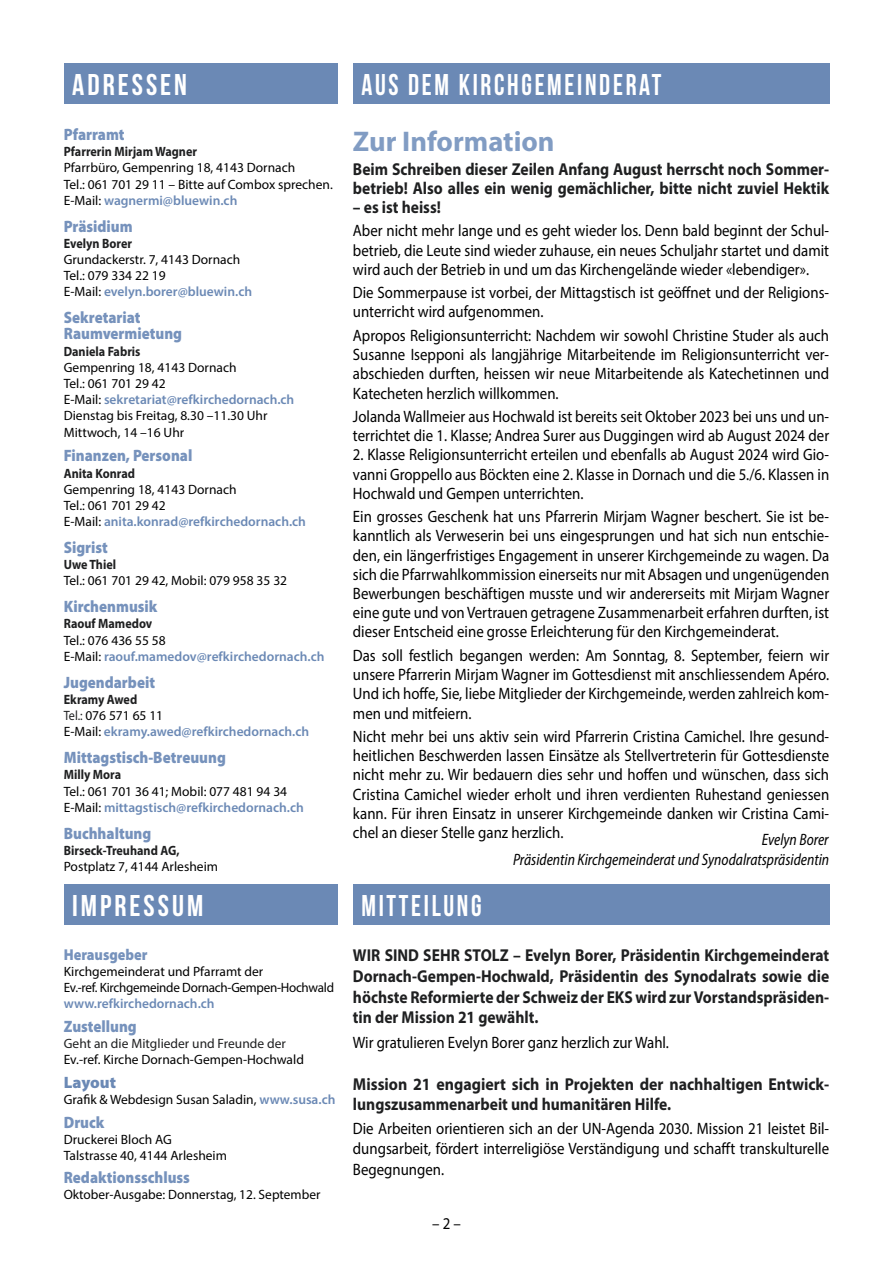
<style>
.page{position:relative;width:893px;height:1263px;background:#fff}
.page>*{position:absolute;margin:0;border:0;box-sizing:border-box;transform-origin:0 0}
.t1{font:30px "Bebas Neue";letter-spacing:.1em;color:#fff;scale:.9 1}
.t2{font:30px "Bebas Neue";letter-spacing:.1em;color:#fff}
.t3{font:700 28.5px "Myriad Pro";color:#819cc3}
.t4{font:700 17.25px/20.7px "Myriad Pro";color:#1f2021;scale:.9 1}
.t5{font:700 17.25px/20.7px "Myriad Pro";color:#1f2021;scale:.92 1}
.t6{font:16.5px/19.2px "Myriad Pro";color:#000;text-align:justify;scale:.9 1}
.t7{font:900 16.5px/16.2px "Myriad Pro";color:#7692bc;scale:.9 1}
.t8{font:italic semi-condensed 16.5px/19.2px "Myriad Pro";color:#000;text-align:right;scale:.9 1}
.t9{font:900 16.5px "Myriad Pro";color:#6b89b5}
.t10{font:900 15.75px "Myriad Pro";color:#7692bc;scale:.9 1}
.t11{font:13.5px/16.2px "Myriad Pro";color:#000}
.t12{font:600 13.5px/16.2px "Myriad Pro";color:#6b89b5}
.t13{font:700 13.5px "Myriad Pro";color:#1f2021;scale:.9 1}
.t14{font:13.5px "Myriad Pro";color:#1f2021}
.s1{font-weight:600;color:#6b89b5}
.s2{font-weight:400;color:#000}
.s3{font-weight:700;color:#1f2021}
.s4{font-weight:400;color:#1f2021}
</style>
<div class="page">
<div style="left:64px;top:64px;width:273px;height:40px;background:#6b89b5"></div>
<div style="left:64px;top:884px;width:273px;height:41px;background:#6b89b5"></div>
<div style="left:353px;top:64px;width:476px;height:40px;background:#6b89b5"></div>
<div style="left:353px;top:884px;width:476px;height:41px;background:#6b89b5"></div>
<h1 class="t2" style="left:72px;top:68px;width:116px">ADRESSEN</h1>
<p class="t7" style="left:64px;top:126px;width:69px">Pfarramt</p>
<p class="t13" style="left:64px;top:143px;width:150px">Pfarrerin Mirjam Wagner</p>
<p class="t11" style="left:64px;top:159px;width:271px">Pfarrbüro, Gempenring 18, 4143 Dornach<br>Tel.: 061 701 29 11 – Bitte auf Combox sprechen.<br>E-Mail: <span class="s1">wagnermi@bluewin.ch</span></p>
<p class="t7" style="left:64px;top:217px;width:78px">Präsidium</p>
<p class="t13" style="left:64px;top:234px;width:77px">Evelyn Borer</p>
<p class="t11" style="left:64px;top:251px;width:190px">Grundackerstr. 7, 4143 Dornach<br>Tel.: 079 334 22 19<br>E-Mail: <span class="s1">evelyn.borer@bluewin.ch</span></p>
<p class="t7" style="left:64px;top:309px;width:133px">Sekretariat<br>Raumvermietung</p>
<p class="t13" style="left:64px;top:342px;width:87px">Daniela Fabris</p>
<p class="t11" style="left:64px;top:359px;width:232px">Gempenring 18, 4143 Dornach<br>Tel.: 061 701 29 42<br>E-Mail: <span class="s1">sekretariat@refkirchedornach.ch<br></span>Dienstag bis Freitag, 8.30 –11.30 Uhr<br>Mittwoch, 14 –16 Uhr</p>
<p class="t7" style="left:64px;top:447px;width:144px">Finanzen, Personal</p>
<p class="t13" style="left:64px;top:464px;width:81px">Anita Konrad</p>
<p class="t11" style="left:64px;top:481px;width:244px">Gempenring 18, 4143 Dornach<br>Tel.: 061 701 29 42<br>E-Mail: <span class="s1">anita.konrad@refkirchedornach.ch</span></p>
<p class="t7" style="left:64px;top:539px;width:51px">Sigrist</p>
<p class="t13" style="left:64px;top:556px;width:60px">Uwe Thiel</p>
<p class="t11" style="left:64px;top:572px;width:225px">Tel.: 061 701 29 42, Mobil: 079 958 35 32</p>
<p class="t7" style="left:64px;top:598px;width:106px">Kirchenmusik</p>
<p class="t13" style="left:64px;top:615px;width:100px">Raouf Mamedov</p>
<p class="t12" style="left:64px;top:632px;width:262px"><span class="s2">Tel.: 076 436 55 58<br>E-Mail:</span> raouf.mamedov@refkirchedornach.ch</p>
<p class="t7" style="left:64px;top:673px;width:103px">Jugendarbeit</p>
<p class="t12" style="left:64px;top:691px;width:247px"><span class="s3">Ekramy Awed<br></span><span class="s4">Tel.:</span> <span class="s2">076 571 65 11<br>E-Mail:</span> ekramy.awed@refkirchedornach.ch</p>
<p class="t7" style="left:64px;top:749px;width:182px">Mittagstisch-Betreuung</p>
<p class="t13" style="left:64px;top:766px;width:65px">Milly Mora</p>
<p class="t11" style="left:64px;top:783px;width:242px">Tel.: 061 701 36 41; Mobil: 077 481 94 34<br>E-Mail: <span class="s1">mittagstisch@refkirchedornach.ch</span></p>
<p class="t7" style="left:64px;top:824px;width:99px">Buchhaltung</p>
<p class="t13" style="left:64px;top:841px;width:130px">Birseck-Treuhand AG,</p>
<p class="t11" style="left:64px;top:858px;width:156px">Postplatz 7, 4144 Arlesheim</p>
<h1 class="t2" style="left:72px;top:889px;width:132px">IMPRESSUM</h1>
<p class="t10" style="left:64px;top:944px;width:95px">Herausgeber</p>
<p class="t11" style="left:64px;top:963px;width:272px">Kirchgemeinderat und Pfarramt der<br>Ev.-ref. Kirchgemeinde Dornach-Gempen-Hochwald</p>
<p class="t12" style="left:64px;top:995px;width:152px">www.refkirchedornach.ch</p>
<p class="t7" style="left:64px;top:1018px;width:83px">Zustellung</p>
<p class="t14" style="left:64px;top:1035px;width:224px">Geht an die Mitglieder und Freunde der</p>
<p class="t11" style="left:64px;top:1051px;width:242px">Ev.-ref. Kirche Dornach-Gempen-Hochwald</p>
<p class="t9" style="left:64px;top:1071px;width:54px">Layout</p>
<p class="t11" style="left:64px;top:1091px;width:273px">Grafik &amp; Webdesign Susan Saladin, <span class="s1">www.susa.ch</span></p>
<p class="t7" style="left:64px;top:1113px;width:47px">Druck</p>
<p class="t11" style="left:64px;top:1131px;width:165px">Druckerei Bloch AG<br>Talstrasse 40, 4144 Arlesheim</p>
<p class="t7" style="left:64px;top:1169px;width:142px">Redaktionsschluss</p>
<p class="t11" style="left:64px;top:1186px;width:258px">Oktober-Ausgabe: Donnerstag, 12. September</p>
<h1 class="t1" style="left:361px;top:68px;width:335px">AUS DEM KIRCHGEMEINDERAT</h1>
<h2 class="t3" style="left:353px;top:123px;width:203px">Zur Information</h2>
<p class="t4" style="left:353px;top:159px;width:531px;line-height:19.2px">Beim Schreiben dieser Zeilen Anfang August herrscht noch Sommer&shy;betrieb! Also alles ein wenig gemächlicher, bitte nicht zuviel Hektik</p>
<p class="t4" style="left:353px;top:196px;width:99px">– es ist heiss!</p>
<p class="t6" style="left:353px;top:221px;width:531px">Aber nicht mehr lange und es geht wieder los. Denn bald beginnt der Schul&shy;betrieb, die Leute sind wieder zuhause, ein neues Schuljahr startet und damit wird auch der Betrieb in und um das Kirchengelände wieder «lebendiger».</p>
<p class="t6" style="left:353px;top:283px;width:531px">Die Sommerpause ist vorbei, der Mittagstisch ist geöffnet und der Religions&shy;unterricht wird aufgenommen.</p>
<p class="t6" style="left:353px;top:325px;width:531px">Apropos Religionsunterricht: Nachdem wir sowohl Christine Studer als auch Susanne Isepponi als langjährige Mitarbeitende im Religionsunterricht ver&shy;abschieden durften, heissen wir neue Mitarbeitende als Katechetinnen und Katecheten herzlich willkommen.</p>
<p class="t6" style="left:353px;top:407px;width:531px">Jolanda Wallmeier aus Hochwald ist bereits seit Oktober 2023 bei uns und un&shy;terrichtet die 1. Klasse; Andrea Surer aus Duggingen wird ab August 2024 der</p>
<p class="t6" style="left:353px;top:445px;width:531px">2. Klasse Religionsunterricht erteilen und ebenfalls ab August 2024 wird Gio&shy;vanni Groppello aus Böckten eine 2. Klasse in Dornach und die 5./6. Klassen in Hochwald und Gempen unterrichten.</p>
<p class="t6" style="left:353px;top:507px;width:531px">Ein grosses Geschenk hat uns Pfarrerin Mirjam Wagner beschert. Sie ist be&shy;kanntlich als Verweserin bei uns eingesprungen und hat sich nun entschie&shy;den, ein längerfristiges Engagement in unserer Kirchgemeinde zu wagen. Da sich die Pfarrwahlkommission einerseits nur mit Absagen und ungenügenden Bewerbungen beschäftigen musste und wir andererseits mit Mirjam Wagner eine gute und von Vertrauen getragene Zusammenarbeit erfahren durften, ist dieser Entscheid eine grosse Erleichterung für den Kirchgemeinderat.</p>
<p class="t6" style="left:353px;top:645px;width:531px">Das soll festlich begangen werden: Am Sonntag, 8. September, feiern wir unsere Pfarrerin Mirjam Wagner im Gottesdienst mit anschliessendem Apéro.<br>Und ich hoffe, Sie, liebe Mitglieder der Kirchgemeinde, werden zahlreich kom&shy;men und mitfeiern.</p>
<p class="t6" style="left:353px;top:726px;width:531px">Nicht mehr bei uns aktiv sein wird Pfarrerin Cristina Camichel. Ihre gesund&shy;heitlichen Beschwerden lassen Einsätze als Stellvertreterin für Gottesdienste nicht mehr zu. Wir bedauern dies sehr und hoffen und wünschen, dass sich Cristina Camichel wieder erholt und ihren verdienten Ruhestand geniessen kann. Für ihren Einsatz in unserer Kirchgemeinde danken wir Cristina Cami&shy;chel an dieser Stelle ganz herzlich.</p>
<p class="t8" style="left:513px;top:830px;width:353px">Evelyn Borer<br>Präsidentin Kirchgemeinderat und Synodalratspräsidentin</p>
<h1 class="t1" style="left:361px;top:889px;width:135px">MITTEILUNG</h1>
<p class="t4" style="left:353px;top:944px;width:531px;text-align:justify">WIR SIND SEHR STOLZ – Evelyn Borer, Präsidentin Kirchgemeinderat Dornach-Gempen-Hochwald, Präsidentin des Synodalrats sowie die höchste Reformierte der Schweiz der EKS wird zur Vorstandspräsiden&shy;tin der Mission 21 gewählt.</p>
<p class="t6" style="left:353px;top:1033px;width:353px">Wir gratulieren Evelyn Borer ganz herzlich zur Wahl.</p>
<p class="t5" style="left:353px;top:1073px;width:519px">Mission 21 engagiert sich in Projekten der nachhaltigen Entwick&shy;lungszusammenarbeit und humanitären Hilfe.</p>
<p class="t6" style="left:353px;top:1118px;width:531px;line-height:20.2px">Die Arbeiten orientieren sich an der UN-Agenda 2030. Mission 21 leistet Bil&shy;dungsarbeit, fördert interreligiöse Verständigung und schafft transkulturelle Begegnungen.</p>
<p class="t6" style="left:432px;top:1213px;width:33px">– 2 –</p>
</div>
